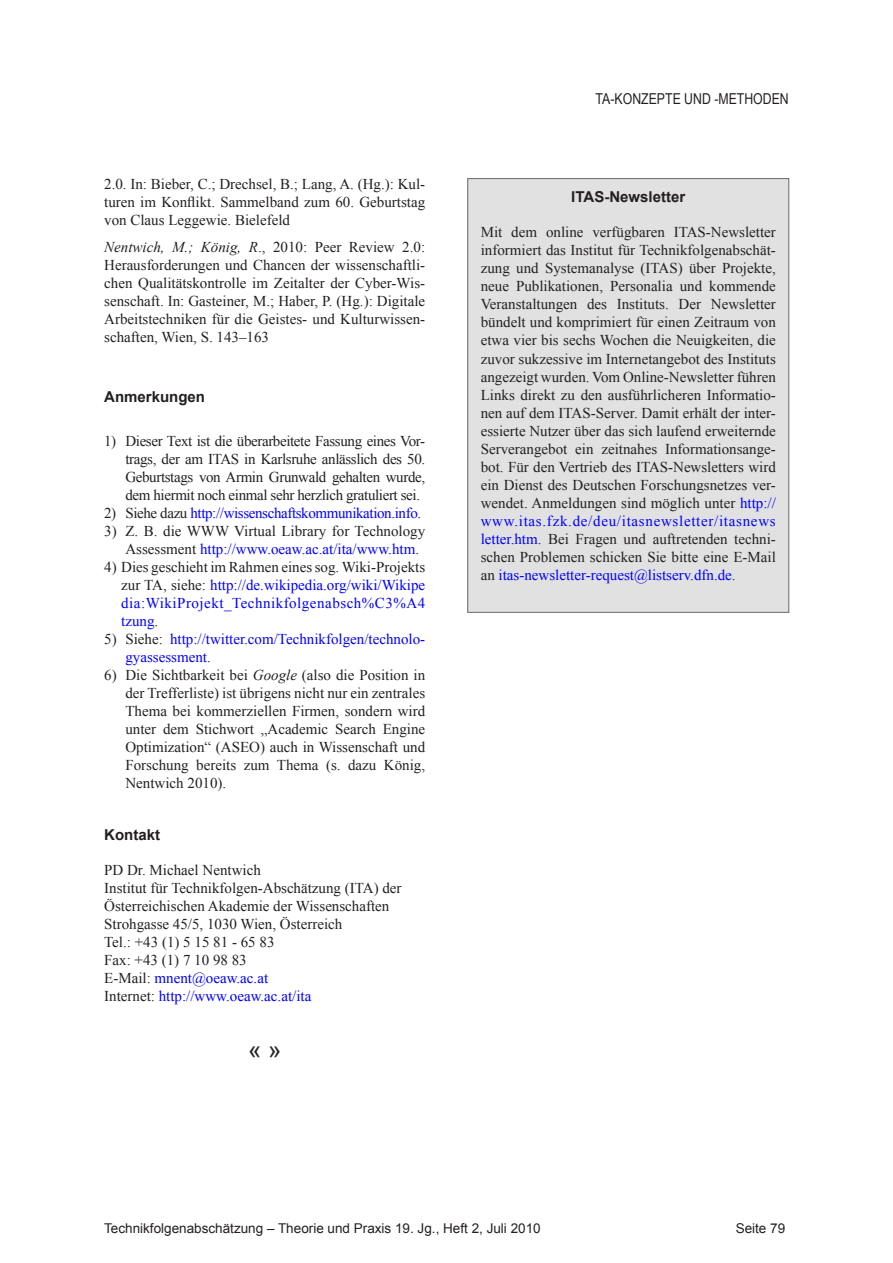
<style>
.page{position:relative;width:893px;height:1263px;background:#fff}
.page>*{position:absolute;margin:0;border:0;box-sizing:border-box;transform-origin:0 0}
.Häkchen{font:24px "Arial";color:#231f20}
.Text{font:15px/18px "Times New Roman";color:#231f20;text-align:justify}
.Anmerkungen{font:15px/18px "Times New Roman";color:#231f20;text-align:justify}
.Literaturtext{font:15px/18px "Times New Roman";color:#231f20;text-align:justify}
.Anmerkungen-2{font:15px/18px "Times New Roman";color:#00f;text-align:justify}
.Kontakttext{font:15px/18px "Times New Roman";color:#231f20}
.Kontakttext-2{font:15px "Times New Roman";color:#00f}
.Anmerkungen-3{font:15px "Times New Roman";letter-spacing:-.025em;color:#00f}
.Ü_fett{font:700 15px "Arial";color:#231f20}
.t1{font:15px "Arial Narrow";color:#231f20}
.Kontakt_Literatur{font:700 15px "Arial";color:#231f20}
.t2{font:13.5px "Arial";color:#231f20}
.s1{font-style:italic}
.s2{color:#231f20}
.s3{color:#00f}
</style>
<div class="page">
<div style="left:468px;top:179px;width:321px;height:433px;background:#e1e1e1"></div>
<div style="left:468px;top:178px;width:321px;height:434px;border:1px solid #6a6968"></div>
<p class="Literaturtext" style="left:104px;top:175px;width:323px">2.0. In: Bieber, C.; Drechsel, B.; Lang, A. (Hg.): Kul&shy;turen im Konflikt. Sammelband zum 60. Geburtstag von Claus Leggewie. Bielefeld</p>
<p class="Literaturtext" style="left:104px;top:237px;width:323px"><span class="s1">Nentwich, M.; König, R</span>., 2010: Peer Review 2.0:<br>Herausforderungen und Chancen der wissenschaftli&shy;chen Qualitätskontrolle im Zeitalter der Cyber-Wis&shy;senschaft. In: Gasteiner, M.; Haber, P. (Hg.): Digitale Arbeitstechniken für die Geistes- und Kulturwissen&shy;schaften, Wien, S. 143–163</p>
<p class="Ü_fett" style="left:104px;top:387px;width:102px">Anmerkungen</p>
<p class="Anmerkungen" style="left:125px;top:431px;width:301px;text-indent:-21px">1) Dieser Text ist die überarbeitete Fassung eines Vor&shy;trags, der am ITAS in Karlsruhe anlässlich des 50.<br>Geburtstags von Armin Grunwald gehalten wurde, dem hiermit noch einmal sehr herzlich gratuliert sei.</p>
<p class="Anmerkungen-3" style="left:104px;top:502px;width:319px"><span class="s2">2) Siehe dazu</span> http://wissenschaftskommunikation.info<span class="s2">.</span></p>
<p class="Anmerkungen" style="left:125px;top:521px;width:301px;text-indent:-21px">3) Z. B. die WWW Virtual Library for Technology<br>Assessment <span class="s3">http://www.oeaw.ac.at/ita/www.htm</span>.</p>
<p class="Anmerkungen-2" style="left:121px;top:557px;width:306px;text-indent:-17px"><span class="s2">4) Dies geschieht im Rahmen eines sog. Wiki-Projekts zur TA, siehe:</span> http://de.wikipedia.org/wiki/Wikipe dia:WikiProjekt_Technikfolgenabsch%C3%A4 tzung<span class="s2">.</span></p>
<p class="Anmerkungen-2" style="left:125px;top:629px;width:301px;text-indent:-21px"><span class="s2">5) Siehe:</span> http://twitter.com/Technikfolgen/technolo&shy;gyassessment<span class="s2">.</span></p>
<p class="Anmerkungen" style="left:125px;top:665px;width:301px;text-indent:-21px">6) Die Sichtbarkeit bei <span class="s1">Google</span> (also die Position in der Trefferliste) ist übrigens nicht nur ein zentrales Thema bei kommerziellen Firmen, sondern wird unter dem Stichwort „Academic Search Engine Optimization“ (ASEO) auch in Wissenschaft und Forschung bereits zum Thema (s. dazu König, Nentwich 2010).</p>
<p class="Kontakt_Literatur" style="left:104px;top:824px;width:57px">Kontakt</p>
<p class="Kontakttext" style="left:104px;top:860px;width:158px">PD Dr. Michael Nentwich</p>
<p class="Kontakttext" style="left:104px;top:878px;width:299px">Institut für Technikfolgen-Abschätzung (ITA) der<br>Österreichischen Akademie der Wissenschaften</p>
<p class="Kontakttext" style="left:104px;top:914px;width:240px">Strohgasse 45/5, 1030 Wien, Österreich</p>
<p class="Kontakttext" style="left:104px;top:932px;width:172px">Tel.: +43 (1) 5 15 81 - 65 83</p>
<p class="Kontakttext" style="left:104px;top:950px;width:144px">Fax: +43 (1) 7 10 98 83</p>
<p class="Kontakttext-2" style="left:104px;top:967px;width:166px"><span class="s2">E-Mail:</span> mnent@oeaw.ac.at</p>
<p class="Kontakttext-2" style="left:104px;top:985px;width:209px"><span class="s2">Internet:</span> http://www.oeaw.ac.at/ita</p>
<p class="Häkchen" style="left:248px;top:1034px;width:35px">« »</p>
<p class="t1" style="left:596px;top:88px;width:195px">TA-KONZEPTE UND -METHODEN</p>
<p class="Ü_fett" style="left:571px;top:187px;width:115px">ITAS-Newsletter</p>
<p class="Text" style="left:481px;top:223px;width:297px">Mit dem online verfügbaren ITAS-Newsletter informiert das Institut für Technikfolgenabschät&shy;zung und Systemanalyse (ITAS) über Projekte, neue Publikationen, Personalia und kommende Veranstaltungen des Instituts. Der Newsletter bündelt und komprimiert für einen Zeitraum von etwa vier bis sechs Wochen die Neuigkeiten, die zuvor sukzessive im Internetangebot des Instituts angezeigt wurden. Vom Online-Newsletter führen Links direkt zu den ausführlicheren Informatio&shy;nen auf dem ITAS-Server. Damit erhält der inter&shy;essierte Nutzer über das sich laufend erweiternde Serverangebot ein zeitnahes Informationsange&shy;bot. Für den Vertrieb des ITAS-Newsletters wird ein Dienst des Deutschen Forschungsnetzes ver&shy;wendet. Anmeldungen sind möglich unter <span class="s3">http:// www.itas.fzk.de/deu/itasnewsletter/itasnews letter.htm</span>. Bei Fragen und auftretenden techni&shy;schen Problemen schicken Sie bitte eine E-Mail an <span class="s3">itas-newsletter-request@listserv.dfn.de</span>.</p>
<p class="t2" style="left:104px;top:1219px;width:438px">Technikfolgenabschätzung – Theorie und Praxis 19. Jg., Heft 2, Juli 2010</p>
<p class="t2" style="left:736px;top:1219px;width:51px">Seite 79</p>
</div>
